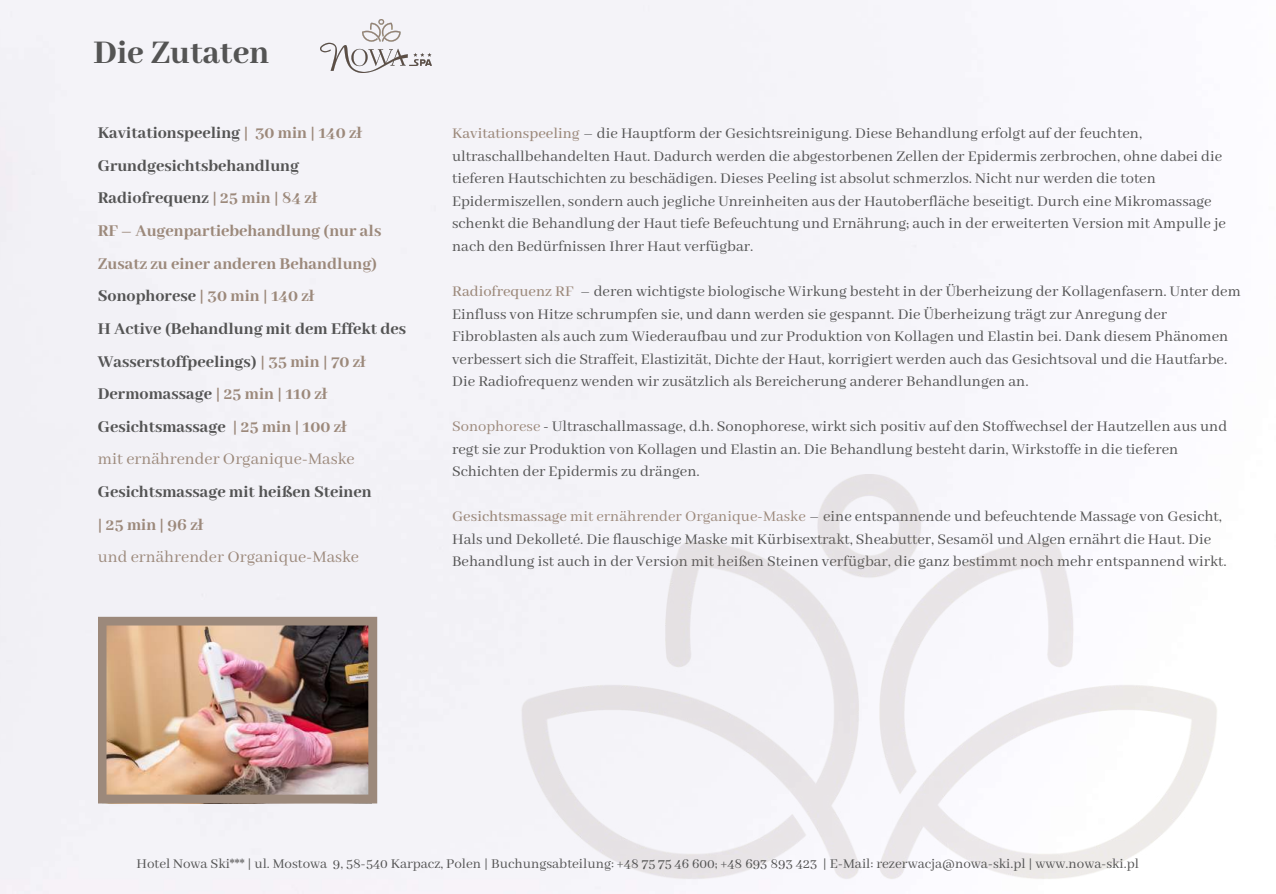
<style>
.page{position:relative;width:1276px;height:894px;background:#fff}
.page>*{position:absolute;margin:0;border:0;box-sizing:border-box;transform-origin:0 0}
.t1{font:800 36px "Abhaya Libre";color:#545454}
.t2{font:800 18px/32.5px "Abhaya Libre";color:#545454}
.t3{font:18px "Abhaya Libre";color:#9c897b}
.t4{font:800 18px "Abhaya Libre";color:#9c897b}
.t5{font:16.5px/22.5px "Abhaya Libre";color:#545454}
.t6{font:15px "Abhaya Libre";color:#545454}
.s1{color:#9c897b}
.s2{font-weight:400;color:#9c897b}
.s3{font-weight:500;color:#9c897b}
</style>
<div class="page">
<div style="left:0;top:0;width:957px;height:893px;background:#f4f3f8"></div>
<img style="left:431px;top:474px;width:786px;height:419px">
<img style="left:98px;top:616px;width:279px;height:187px">
<img style="left:321px;top:19px;width:110px;height:53px">
<h1 class="t1" style="left:93px;top:32px;width:177px">Die Zutaten</h1>
<p class="t2" style="left:98px;top:117px;width:310px">Kavitationspeeling <span class="s1">| 30 min | 140 zł<br></span>Grundgesichtsbehandlung<br>Radiofrequenz <span class="s1">| 25 min | 84 zł<br>RF – Augenpartiebehandlung (nur als<br>Zusatz zu einer anderen Behandlung)<br></span>Sonophorese <span class="s1">| 30 min | 140 zł<br></span>H Active (Behandlung mit dem Effekt des<br>Wasserstoffpeelings) <span class="s1">| 35 min | 70 zł<br></span>Dermomassage <span class="s1">| 25 min | 110 zł<br></span>Gesichtsmassage <span class="s1">| 25 min | 100 zł<br></span><span class="s2">mit ernährender Organique-Maske</span></p>
<p class="t2" style="left:98px;top:476px;width:275px">Gesichtsmassage mit heißen Steinen</p>
<p class="t4" style="left:98px;top:514px;width:107px">| 25 min | 96 zł</p>
<p class="t3" style="left:98px;top:547px;width:263px">und ernährender Organique-Maske</p>
<p class="t5" style="left:452px;top:123px;width:775px"><span class="s3">Kavitationspeeling</span> – die Hauptform der Gesichtsreinigung. Diese Behandlung erfolgt auf der feuchten, ultraschallbehandelten Haut. Dadurch werden die abgestorbenen Zellen der Epidermis zerbrochen, ohne dabei die tieferen Hautschichten zu beschädigen. Dieses Peeling ist absolut schmerzlos. Nicht nur werden die toten Epidermiszellen, sondern auch jegliche Unreinheiten aus der Hautoberfläche beseitigt. Durch eine Mikromassage schenkt die Behandlung der Haut tiefe Befeuchtung und Ernährung; auch in der erweiterten Version mit Ampulle je nach den Bedürfnissen Ihrer Haut verfügbar.</p>
<p class="t5" style="left:452px;top:280px;width:790px"><span class="s3">Radiofrequenz RF</span> – deren wichtigste biologische Wirkung besteht in der Überheizung der Kollagenfasern. Unter dem Einfluss von Hitze schrumpfen sie, und dann werden sie gespannt. Die Überheizung trägt zur Anregung der Fibroblasten als auch zum Wiederaufbau und zur Produktion von Kollagen und Elastin bei. Dank diesem Phänomen verbessert sich die Straffeit, Elastizität, Dichte der Haut, korrigiert werden auch das Gesichtsoval und die Hautfarbe.<br>Die Radiofrequenz wenden wir zusätzlich als Bereicherung anderer Behandlungen an.</p>
<p class="t5" style="left:452px;top:415px;width:776px"><span class="s1">Sonophorese</span> - Ultraschallmassage, d.h. Sonophorese, wirkt sich positiv auf den Stoffwechsel der Hautzellen aus und regt sie zur Produktion von Kollagen und Elastin an. Die Behandlung besteht darin, Wirkstoffe in die tieferen<br>Schichten der Epidermis zu drängen.</p>
<p class="t5" style="left:452px;top:505px;width:775px"><span class="s3">Gesichtsmassage</span> <span class="s1">mit ernährender Organique-Maske</span> – eine entspannende und befeuchtende Massage von Gesicht,<br>Hals und Dekolleté. Die flauschige Maske mit Kürbisextrakt, Sheabutter, Sesamöl und Algen ernährt die Haut. Die<br>Behandlung ist auch in der Version mit heißen Steinen verfügbar, die ganz bestimmt noch mehr entspannend wirkt.</p>
<p class="t6" style="left:137px;top:855px;width:1003px">Hotel Nowa Ski*** | ul. Mostowa 9, 58-540 Karpacz, Polen | Buchungsabteilung: +48 75 75 46 600; +48 693 893 423 | E-Mail: rezerwacja@nowa-ski.pl | www.nowa-ski.pl</p>
</div>
